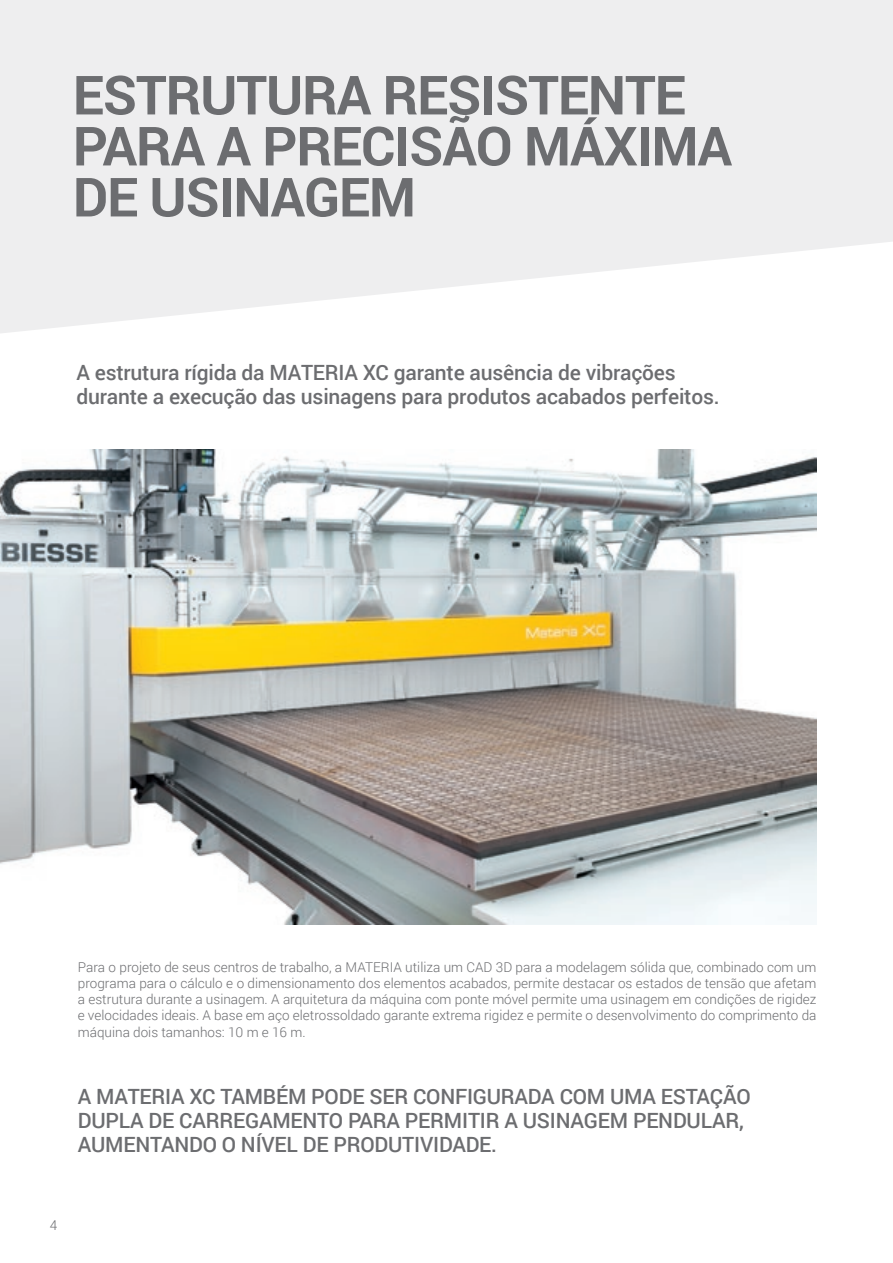
<style>
.page{position:relative;width:893px;height:1263px;background:#fff}
.page>*{position:absolute;margin:0;border:0;box-sizing:border-box;transform-origin:0 0}
._1_TITOLO_GRIGIO{font:700 54px/51px "Roboto";letter-spacing:-.02em;color:#6c6d70}
._2_SOTTOTITOLO_ROSSO{font:500 21px/24px "Roboto";letter-spacing:-.01em;color:#6c6d70}
.t1{font:300 13.5px/16.2px "Roboto";color:#6c6d70;text-align:justify}
</style>
<div class="page">
<svg style="left:0;top:0;width:893px;height:333px;background:#f0f0f1"></svg>
<img style="left:0;top:449px;width:816px;height:475px">
<p class="_1_TITOLO_GRIGIO" style="left:73px;top:68px;width:661px">ESTRUTURA RESISTENTE<br>PARA A PRECISÃO MÁXIMA<br>DE USINAGEM</p>
<p class="_2_SOTTOTITOLO_ROSSO" style="left:77px;top:359px;width:644px">A estrutura rígida da MATERIA XC garante ausência de vibrações durante a execução das usinagens para produtos acabados perfeitos.</p>
<p class="t1" style="left:78px;top:958px;width:740px">Para o projeto de seus centros de trabalho, a MATERIA utiliza um CAD 3D para a modelagem sólida que, combinado com um programa para o cálculo e o dimensionamento dos elementos acabados, permite destacar os estados de tensão que afetam a estrutura durante a usinagem. A arquitetura da máquina com ponte móvel permite uma usinagem em condições de rigidez e velocidades ideais. A base em aço eletrossoldado garante extrema rigidez e permite o desenvolvimento do comprimento da máquina dois tamanhos: 10 m e 16 m.</p>
<p class="_2_SOTTOTITOLO_ROSSO" style="left:78px;top:1083px;width:674px">A MATERIA XC TAMBÉM PODE SER CONFIGURADA COM UMA ESTAÇÃO<br>DUPLA DE CARREGAMENTO PARA PERMITIR A USINAGEM PENDULAR,<br>AUMENTANDO O NÍVEL DE PRODUTIVIDADE.</p>
<p class="t1" style="left:50px;top:1216px;width:9px">4</p>
</div>
